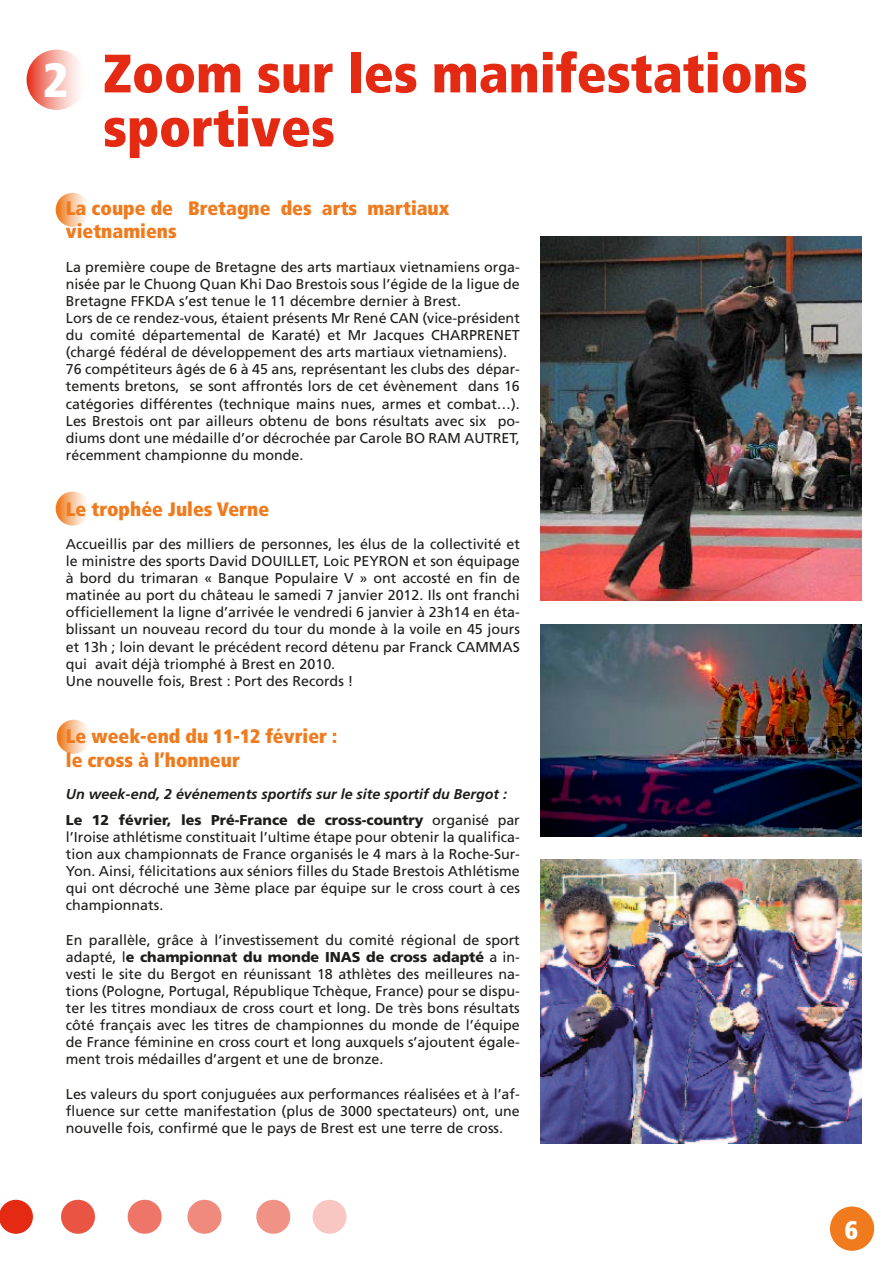
<style>
.page{position:relative;width:893px;height:1263px;background:#fff}
.page>*{position:absolute;margin:0;border:0;box-sizing:border-box;transform-origin:0 0}
.t1{font:900 condensed 54px/54px "Frutiger";color:#e52a13}
.t2{font:900 condensed 48px "Frutiger";color:#fff}
.t3{font:900 condensed 25.5px "Frutiger";color:#fff}
.t4{font:900 condensed 19.5px/23.4px "Frutiger";color:#ef7b1e}
.t5{font:14.25px/17.1px "Frutiger";color:#1d1d1b}
.t6{font:italic 700 14.25px/26.1px "Frutiger";color:#1d1d1b}
.s1{font-weight:900;font-style:normal}
.s2{font-weight:400;font-style:normal}
.s3{font-weight:900}
</style>
<div class="page">
<img style="left:540px;top:236px;width:321px;height:365px">
<svg style="left:27px;top:50px;width:60px;height:60px;background:#f4aea6"></svg>
<div style="left:56px;top:492px;width:34px;height:34px;background:linear-gradient(to right,#ef7a1c,#fff);border-radius:50%"></div>
<div style="left:56px;top:193px;width:34px;height:34px;background:linear-gradient(to right,#ef791b,#fff);border-radius:50%"></div>
<div style="left:256px;top:1200px;width:34px;height:34px;background:#f19286;border-radius:50%"></div>
<div style="left:128px;top:1200px;width:34px;height:34px;background:#ee7668;border-radius:50%"></div>
<div style="left:61px;top:1200px;width:34px;height:34px;background:#ea5442;border-radius:50%"></div>
<svg style="left:0;top:1200px;width:33px;height:34px"></svg>
<div style="left:313px;top:1200px;width:34px;height:34px;background:#f8c7c1;border-radius:50%"></div>
<div style="left:187px;top:1200px;width:34px;height:34px;background:#f08a7d;border-radius:50%"></div>
<div style="left:830px;top:1206px;width:44px;height:45px;background:#ef7b1e;border-radius:50%"></div>
<img style="left:540px;top:625px;width:321px;height:212px">
<img style="left:540px;top:859px;width:321px;height:284px">
<div style="left:57px;top:720px;width:34px;height:34px;background:linear-gradient(to right,#ee791b,#fff);border-radius:50%"></div>
<h2 class="t2" style="left:43px;top:51px;width:26px">2</h2>
<h1 class="t1" style="left:103px;top:46px;width:706px">Zoom sur les manifestations sportives</h1>
<h3 class="t4" style="left:66px;top:196px;width:385px">La coupe de Bretagne des arts martiaux vietnamiens</h3>
<p class="t5" style="left:66px;top:258px;width:455px">La première coupe de Bretagne des arts martiaux vietnamiens orga&shy;nisée par le Chuong Quan Khi Dao Brestois sous l’égide de la ligue de Bretagne FFKDA s’est tenue le 11 décembre dernier à Brest.<br>Lors de ce rendez-vous, étaient présents Mr René Can (vice-président du comité départemental de Karaté) et Mr Jacques Charprenet<br>(chargé fédéral de développement des arts martiaux vietnamiens).<br>76 compétiteurs âgés de 6 à 45 ans, représentant les clubs des dépar&shy;tements bretons, se sont affrontés lors de cet évènement dans 16 catégories différentes (technique mains nues, armes et combat…).<br>Les Brestois ont par ailleurs obtenu de bons résultats avec six po&shy;diums dont une médaille d’or décrochée par Carole Bo Ram Autret</p>
<p class="t5" style="left:516px;top:429px;width:5px">,</p>
<p class="t5" style="left:66px;top:446px;width:239px">récemment championne du monde.</p>
<h3 class="t4" style="left:66px;top:497px;width:205px">Le trophée Jules Verne</h3>
<p class="t5" style="left:66px;top:535px;width:455px">Accueillis par des milliers de personnes, les élus de la collectivité et le ministre des sports David Douillet</p>
<p class="t5" style="left:66px;top:552px;width:455px;text-indent:347px">et son équipage à bord du trimaran « Banque Populaire V » ont accosté en fin de matinée au port du château le samedi 7 janvier 2012. Ils ont franchi officiellement la ligne d’arrivée le vendredi 6 janvier à 23h14 en éta&shy;blissant un nouveau record du tour du monde à la voile en 45 jours et 13h ; loin devant le précédent record détenu par Franck Cammas<br>qui avait déjà triomphé à Brest en 2010.<br>Une nouvelle fois, Brest : Port des Records !</p>
<p class="t5" style="left:316px;top:552px;width:56px">, Loic Peyron</p>
<h3 class="t4" style="left:66px;top:725px;width:273px">Le week-end du 11-12 février : le cross à l’honneur</h3>
<p class="t6" style="left:66px;top:781px;width:455px">Un week-end, 2 événements sportifs sur le site sportif du Bergot :<br><span class="s1">Le 12 février, les Pré-France de cross-country</span> <span class="s2">organisé par</span></p>
<p class="t5" style="left:66px;top:828px;width:456px;text-align:justify">l’Iroise athlétisme constituait l’ultime étape pour obtenir la qualifica&shy;tion aux championnats de France organisés le 4 mars à la Roche-Sur-Yon. Ainsi, félicitations aux séniors filles du Stade Brestois Athlétisme qui ont décroché une 3ème place par équipe sur le cross court à ces championnats.</p>
<p class="t5" style="left:66px;top:931px;width:456px;text-align:justify">En parallèle, grâce à l’investissement du comité régional de sport adapté, l<span class="s3">e championnat du monde INAS de cross adapté</span> a in&shy;vesti le site du Bergot en réunissant 18 athlètes des meilleures na&shy;tions (Pologne, Portugal, République Tchèque, France) pour se dispu&shy;ter les titres mondiaux de cross court et long. De très bons résultats côté français avec les titres de championnes du monde de l’équipe de France féminine en cross court et long auxquels s’ajoutent égale&shy;ment trois médailles d’argent et une de bronze.</p>
<p class="t5" style="left:66px;top:1085px;width:455px;text-align:justify">Les valeurs du sport conjuguées aux performances réalisées et à l’af&shy;fluence sur cette manifestation (plus de 3000 spectateurs) ont, une nouvelle fois, confirmé que le pays de Brest est une terre de cross.</p>
<h3 class="t3" style="left:845px;top:1214px;width:15px">6</h3>
</div>
